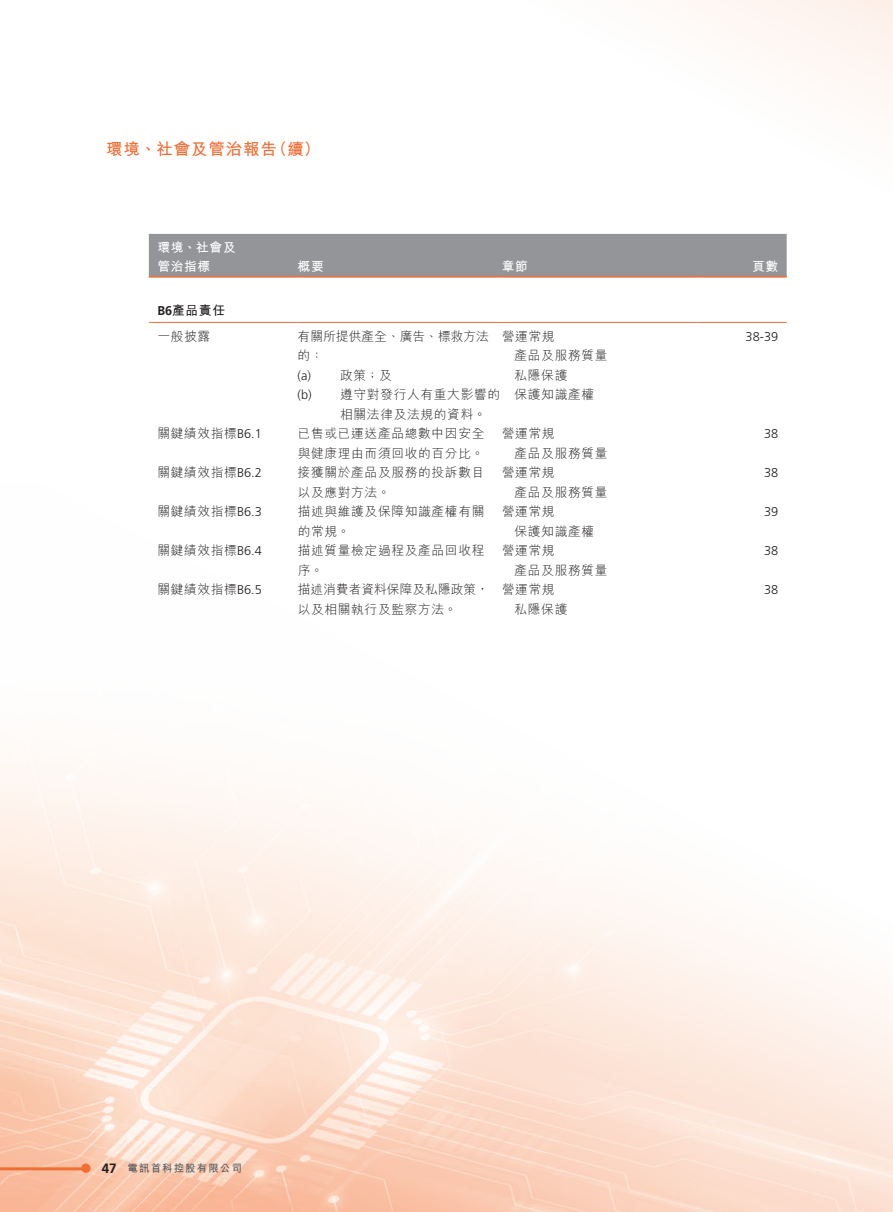
<style>
.page{position:relative;width:893px;height:1212px;background:#fff}
.page>*{position:absolute;margin:0;border:0;box-sizing:border-box;transform-origin:0 0}
.t1{font:700 16.5px "M Hei HK";letter-spacing:.05em;color:#f26e35}
.t2{font:700 13.5px "Frutiger LT Std";color:#231f20}
.t3{font:300 12.75px/19.5px "M Hei HK";letter-spacing:.05em;color:#231f20}
.t4{font:300 12.75px "M Hei HK";color:#231f20}
.t5{font:300 12.75px "Frutiger LT Std";color:#231f20}
.t6{font:700 12.75px "M Hei HK";letter-spacing:.05em;color:#fff}
.t7{font:700 12.75px "M Hei HK";color:#231f20}
.t8{font:700 10.5px "M Hei HK";letter-spacing:.1em;color:#57585a}
.s1{font-family:"Frutiger LT Std"}
</style>
<div class="page">
<img style="left:0;top:746px;width:893px;height:466px">
<hr style="left:0;top:1167px;width:86px;height:3px;background:#f26e35">
<div style="left:81px;top:1163px;width:10px;height:10px;background:#f26e35;border-radius:50%"></div>
<div style="left:149px;top:234px;width:638px;height:42px;background:#939598"></div>
<hr style="left:149px;top:276px;width:149px;height:1px;background:#f26e35">
<hr style="left:298px;top:276px;width:204px;height:1px;background:#f26e35">
<hr style="left:502px;top:276px;width:195px;height:1px;background:#f26e35">
<hr style="left:697px;top:276px;width:90px;height:1px;background:#f26e35">
<hr style="left:149px;top:322px;width:149px;height:1px;background:#f26e35">
<hr style="left:298px;top:322px;width:204px;height:1px;background:#f26e35">
<hr style="left:502px;top:322px;width:195px;height:1px;background:#f26e35">
<hr style="left:697px;top:322px;width:90px;height:1px;background:#f26e35">
<p class="t1" style="left:106px;top:137px;width:172px">環境、社會及管治報告</p>
<p class="t1" style="left:271px;top:137px;width:51px">（續(</p>
<p class="t6" style="left:157px;top:238px;width:80px">環境、社會及</p>
<p class="t6" style="left:157px;top:257px;width:54px">管治指標</p>
<p class="t7" style="left:157px;top:301px;width:69px"><span class="s1">B6</span>產品責任</p>
<p class="t6" style="left:298px;top:257px;width:28px">概要</p>
<p class="t6" style="left:502px;top:257px;width:28px">章節</p>
<p class="t6" style="left:752px;top:257px;width:28px">頁數</p>
<p class="t3" style="left:157px;top:326px;width:54px">一般披露</p>
<p class="t4" style="left:298px;top:327px;width:193px">有關所提供產全、廣告、標救方法</p>
<p class="t3" style="left:514px;top:326px;width:95px;text-indent:-13px">營運常規<br>產品及服務質量私隱保護<br>保護知識產權</p>
<p class="t5" style="left:746px;top:329px;width:34px">38-39</p>
<p class="t3" style="left:298px;top:345px;width:27px">的：</p>
<p class="t3" style="left:340px;top:365px;width:53px">政策；及</p>
<p class="t5" style="left:298px;top:368px;width:15px">a( )</p>
<p class="t3" style="left:340px;top:384px;width:162px">遵守對發行人有重大影響的</p>
<p class="t5" style="left:298px;top:387px;width:16px">b( )</p>
<p class="t3" style="left:340px;top:404px;width:147px">相關法律及法規的資料。</p>
<p class="t3" style="left:157px;top:423px;width:106px">關鍵績效指標<span class="s1">B6.1</span></p>
<p class="t3" style="left:298px;top:423px;width:188px">已售或已運送產品總數中因安全</p>
<p class="t3" style="left:298px;top:443px;width:188px">與健康理由而須回收的百分比。</p>
<p class="t3" style="left:514px;top:423px;width:95px;text-indent:-13px">營運常規<br>產品及服務質量</p>
<p class="t5" style="left:764px;top:426px;width:16px">38</p>
<p class="t3" style="left:157px;top:462px;width:106px">關鍵績效指標<span class="s1">B6.2</span></p>
<p class="t3" style="left:298px;top:462px;width:188px">接獲關於產品及服務的投訴數目</p>
<p class="t3" style="left:298px;top:482px;width:94px">以及應對方法。</p>
<p class="t3" style="left:514px;top:462px;width:95px;text-indent:-13px">營運常規<br>產品及服務質量</p>
<p class="t5" style="left:764px;top:465px;width:16px">38</p>
<p class="t3" style="left:157px;top:501px;width:106px">關鍵績效指標<span class="s1">B6.3</span></p>
<p class="t3" style="left:298px;top:501px;width:188px">描述與維護及保障知識產權有關</p>
<p class="t3" style="left:298px;top:521px;width:54px">的常規。</p>
<p class="t3" style="left:514px;top:501px;width:81px;text-indent:-13px">營運常規<br>保護知識產權</p>
<p class="t5" style="left:764px;top:504px;width:16px">39</p>
<p class="t3" style="left:157px;top:540px;width:106px">關鍵績效指標<span class="s1">B6.4</span></p>
<p class="t3" style="left:298px;top:540px;width:188px">描述質量檢定過程及產品回收程</p>
<p class="t3" style="left:298px;top:560px;width:27px">序。</p>
<p class="t3" style="left:514px;top:540px;width:95px;text-indent:-13px">營運常規<br>產品及服務質量</p>
<p class="t5" style="left:764px;top:543px;width:16px">38</p>
<p class="t3" style="left:157px;top:579px;width:106px">關鍵績效指標<span class="s1">B6.5</span></p>
<p class="t4" style="left:298px;top:580px;width:193px">描述消費者資料保障及私隱政策，</p>
<p class="t3" style="left:298px;top:599px;width:161px">以及相關執行及監察方法。</p>
<p class="t3" style="left:514px;top:579px;width:54px;text-indent:-13px">營運常規私隱保護</p>
<p class="t5" style="left:764px;top:582px;width:16px">38</p>
<p class="t2" style="left:102px;top:1160px;width:17px">47</p>
<p class="t8" style="left:128px;top:1161px;width:116px">電訊首科控股有限公司</p>
</div>
